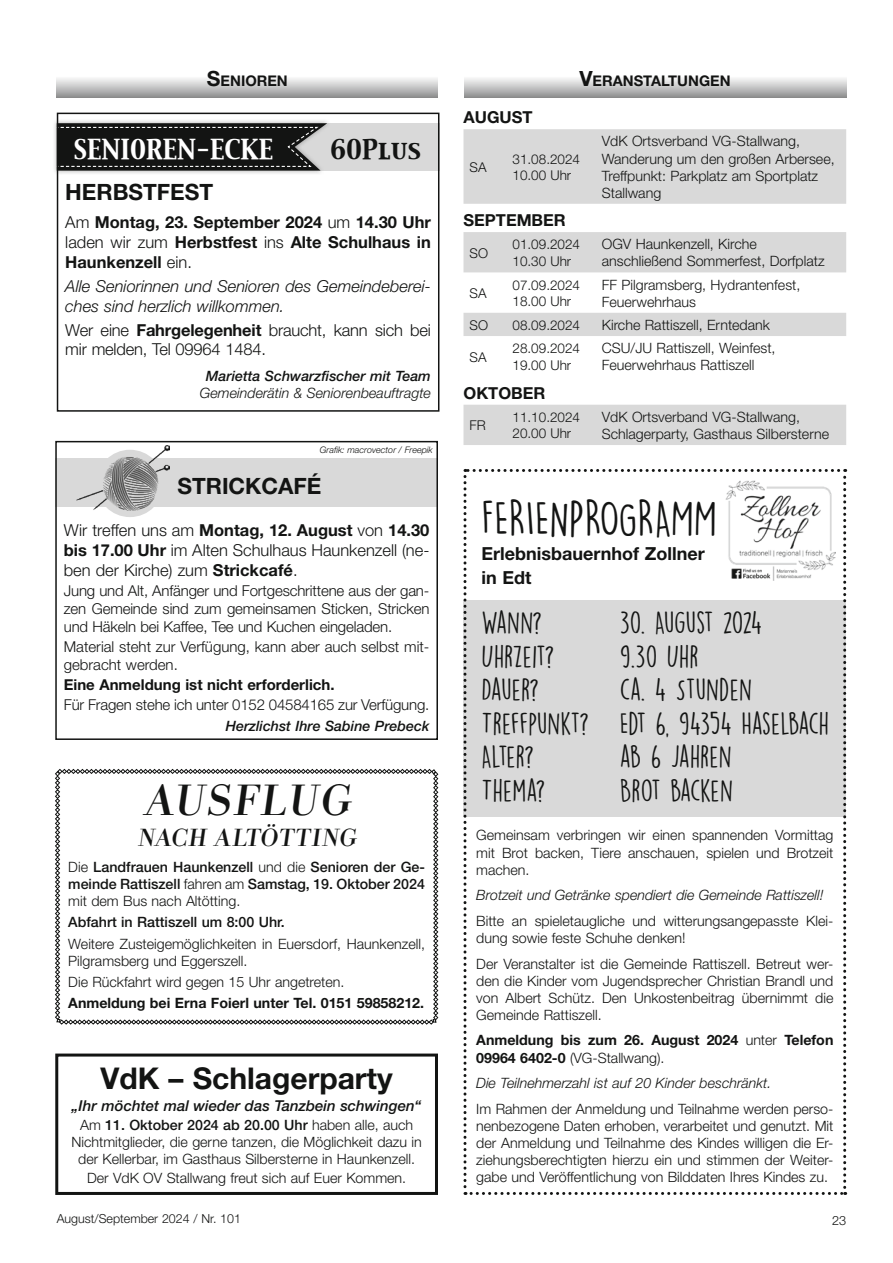
<style>
.page{position:relative;width:893px;height:1263px;background:#fff}
.page>*{position:absolute;margin:0;border:0;box-sizing:border-box;transform-origin:0 0}
.t1{font:45px "DK Lemon Yellow Sun";color:#131413}
.t2{font:45px "Andrade Bold Italic Pro";letter-spacing:.015em;color:#131413}
.t3{font:700 30px "Helvetica Neue";color:#131413}
.t4{font:28.05px/33.6px "DK Lemon Yellow Sun";color:#131413}
.t5{font:28.05px "DK Lemon Yellow Sun";letter-spacing:-.03em;color:#131413}
.t6{font:25.5px "Andrade Bold Italic Pro";letter-spacing:.015em;color:#131413}
.t7{font:24px "Capitals";color:#fff}
.t8{font:24px "Capitals";color:#131413}
.t9{font:700 22.5px "Helvetica Neue";color:#131413}
.t10{font:700 18px/23.7px "Helvetica Neue";color:#131413}
.t11{font:300 16.5px/19.8px "Helvetica Neue";letter-spacing:-.01em;color:#131413;text-align:justify}
.t12{font:700 16.5px/19.8px "Helvetica Neue";color:#131413;text-align:justify}
.t13{font:italic 300 16.5px/19.8px "Helvetica Neue";color:#131413}
.t14{font:300 15px/18px "Helvetica Neue";letter-spacing:-.01em;color:#131413;text-align:justify}
.t15{font:italic 500 15px "Helvetica Neue";color:#131413}
.t16{font:700 15px "Helvetica Neue";color:#131413}
.t17{font:700 14.7px "Helvetica Neue";color:#131413}
.t18{font:300 14.25px/17.1px "Helvetica Neue";color:#131413}
.t19{font:500 14.25px/17.1px "Helvetica Neue";color:#131413;text-align:justify}
.t20{font:italic 300 14.25px "Helvetica Neue";color:#131413}
.t21{font:700 14.25px/17.1px "Helvetica Neue";color:#131413}
.t22{font:italic 500 14.25px "Helvetica Neue";color:#131413}
.t23{font:300 13.5px/16.2px "Helvetica Neue";color:#131413}
.t24{font:300 12.75px "Helvetica Neue";color:#131413}
.t25{font:300 12.45px "Helvetica Neue";color:#131413}
.t26{font:italic 300 9px "Helvetica Neue";color:#131413}
.s1{font-size:21px}
.s2{font-weight:300}
.s3{font-weight:700}
.s4{font-weight:500}
</style>
<div class="page">
<div style="left:55px;top:458px;width:383px;height:48px;background:#d9d9d9"></div>
<div style="left:96px;top:450px;width:68px;height:67px;background:#d9d9d9;border-radius:50%"></div>
<img style="left:77px;top:445px;width:92px;height:65px">
<div style="left:55px;top:441px;width:383px;height:299px;border:2px solid #131413"></div>
<div style="left:57px;top:76px;width:381px;height:22px;background:linear-gradient(to bottom,#fff,#929393)"></div>
<div style="left:464px;top:76px;width:382px;height:22px;background:linear-gradient(to bottom,#fff,#929393)"></div>
<div style="left:463px;top:129px;width:383px;height:75px;background:#d9d9d9"></div>
<svg style="left:463px;top:232px;width:383px;height:104px"></svg>
<div style="left:463px;top:405px;width:383px;height:40px;background:#d9d9d9"></div>
<svg style="left:463px;top:469px;width:383px;height:726px"></svg>
<img style="left:725px;top:481px;width:110px;height:99px">
<div style="left:57px;top:123px;width:382px;height:48px;background:#d9d9d9"></div>
<div style="left:52px;top:119px;width:279px;height:56px;background:#131413;opacity:.3"></div>
<svg style="left:56px;top:123px;width:271px;height:48px"></svg>
<div style="left:57px;top:113px;width:382px;height:299px;border:2px solid #131413"></div>
<div style="left:55px;top:1053px;width:383px;height:142px;border:3px solid #131413"></div>
<svg style="left:55px;top:769px;width:383px;height:255px"></svg>
<p class="t17" style="left:207px;top:72px;width:82px"><span class="s1">S</span>ENIOREN</p>
<p class="t17" style="left:579px;top:72px;width:153px"><span class="s1">V</span>ERANSTALTUNGEN</p>
<p class="t12" style="left:463px;top:107px;width:71px">AUGUST</p>
<p class="t23" style="left:469px;top:159px;width:19px">SA</p>
<p class="t23" style="left:513px;top:151px;width:69px">31.08.2024<br>10.00 Uhr</p>
<p class="t18" style="left:602px;top:133px;width:234px">VdK Ortsverband VG-Stallwang,<br>Wanderung um den großen Arbersee,<br>Treffpunkt: Parkplatz am Sportplatz<br>Stallwang</p>
<h3 class="t7" style="left:74px;top:133px;width:201px">SENIOREN-ECKE</h3>
<h3 class="t8" style="left:330px;top:133px;width:92px">60Plus</h3>
<h3 class="t9" style="left:65px;top:178px;width:149px">HERBSTFEST</h3>
<p class="t12" style="left:65px;top:212px;width:367px"><span class="s2">Am</span> Montag, 23. September 2024 <span class="s2">um</span> 14.30 Uhr <span class="s2">laden wir zum</span> Herbstfest <span class="s2">ins</span> Alte Schulhaus in Haunkenzell <span class="s2">ein.</span></p>
<p class="t13" style="left:65px;top:276px;width:367px">Alle Seniorinnen und Senioren des Gemeindeberei&shy;ches sind herzlich willkommen.</p>
<p class="t11" style="left:65px;top:319px;width:367px">Wer eine <span class="s3">Fahrgelegenheit</span> braucht, kann sich bei mir melden, Tel 09964 1484.</p>
<p class="t22" style="left:206px;top:367px;width:227px">Marietta Schwarzfischer mit Team</p>
<p class="t20" style="left:200px;top:384px;width:232px">Gemeinderätin &amp; Seniorenbeauftragte</p>
<p class="t12" style="left:463px;top:210px;width:104px">SEPTEMBER</p>
<p class="t23" style="left:469px;top:244px;width:20px">SO</p>
<p class="t23" style="left:513px;top:236px;width:69px">01.09.2024<br>10.30 Uhr</p>
<p class="t18" style="left:602px;top:235px;width:224px">OGV Haunkenzell, Kirche anschließend Sommerfest, Dorfplatz</p>
<p class="t23" style="left:469px;top:285px;width:19px">SA</p>
<p class="t23" style="left:513px;top:277px;width:69px">07.09.2024<br>18.00 Uhr</p>
<p class="t18" style="left:602px;top:276px;width:200px">FF Pilgramsberg, Hydrantenfest,<br>Feuerwehrhaus</p>
<p class="t23" style="left:469px;top:316px;width:20px">SO</p>
<p class="t23" style="left:513px;top:316px;width:69px">08.09.2024</p>
<p class="t18" style="left:602px;top:316px;width:170px">Kirche Rattiszell, Erntedank</p>
<p class="t23" style="left:469px;top:348px;width:19px">SA</p>
<p class="t23" style="left:513px;top:340px;width:69px">28.09.2024<br>19.00 Uhr</p>
<p class="t18" style="left:602px;top:339px;width:175px">CSU/JU Rattiszell, Weinfest,<br>Feuerwehrhaus Rattiszell</p>
<p class="t12" style="left:463px;top:382px;width:83px">OKTOBER</p>
<p class="t23" style="left:469px;top:417px;width:18px">FR</p>
<p class="t23" style="left:513px;top:409px;width:69px">11.10.2024<br>20.00 Uhr</p>
<p class="t18" style="left:602px;top:408px;width:229px">VdK Ortsverband VG-Stallwang,<br>Schlagerparty, Gasthaus Silbersterne</p>
<p class="t26" style="left:320px;top:445px;width:114px">Grafik: macrovector / Freepik</p>
<h3 class="t9" style="left:177px;top:472px;width:146px">STRICKCAFÉ</h3>
<p class="t11" style="left:64px;top:520px;width:367px">Wir treffen uns am <span class="s3">Montag, 12. August</span> von <span class="s3">14.30 bis 17.00 Uhr</span> im Alten Schulhaus Haunkenzell (ne&shy;ben der Kirche) zum <span class="s3">Strickcafé</span>.</p>
<p class="t14" style="left:64px;top:581px;width:367px">Jung und Alt, Anfänger und Fortgeschrittene aus der gan&shy;zen Gemeinde sind zum gemeinsamen Sticken, Stricken und Häkeln bei Kaffee, Tee und Kuchen eingeladen.</p>
<p class="t14" style="left:64px;top:637px;width:367px">Material steht zur Verfügung, kann aber auch selbst mit&shy;gebracht werden.</p>
<p class="t16" style="left:64px;top:675px;width:272px">Eine Anmeldung ist nicht erforderlich.</p>
<p class="t14" style="left:64px;top:695px;width:367px">Für Fragen stehe ich unter 0152 04584165 zur Verfügung.</p>
<p class="t22" style="left:226px;top:718px;width:205px">Herzlichst Ihre Sabine Prebeck</p>
<h1 class="t2" style="left:143px;top:773px;width:209px">AUSFLUG</h1>
<h3 class="t6" style="left:137px;top:822px;width:221px">NACH ALTÖTTING</h3>
<p class="t19" style="left:68px;top:858px;width:358px"><span class="s2">Die</span> Landfrauen Haunkenzell <span class="s2">und die</span> Senioren der Ge&shy;meinde Rattiszell <span class="s2">fahren am</span> Samstag, 19. Oktober 2024 <span class="s2">mit dem Bus nach Altötting.</span></p>
<p class="t19" style="left:68px;top:913px;width:218px">Abfahrt in Rattiszell um 8:00 Uhr.</p>
<p class="t18" style="left:68px;top:935px;width:358px">Weitere Zusteigemöglichkeiten in Euersdorf, Haunkenzell,<br>Pilgramsberg und Eggerszell.</p>
<p class="t18" style="left:68px;top:973px;width:278px">Die Rückfahrt wird gegen 15 Uhr angetreten.</p>
<p class="t21" style="left:68px;top:994px;width:357px">Anmeldung bei Erna Foierl unter Tel. 0151 59858212.</p>
<h2 class="t3" style="left:100px;top:1059px;width:294px">VdK – Schlagerparty</h2>
<p class="t15" style="left:72px;top:1096px;width:351px">„Ihr möchtet mal wieder das Tanzbein schwingen“</p>
<p class="t18" style="left:71px;top:1116px;width:352px;text-align:center">Am <span class="s4">11. Oktober 2024 ab 20.00 Uhr</span> haben alle, auch<br>Nichtmitglieder, die gerne tanzen, die Möglichkeit dazu in der Kellerbar, im Gasthaus Silbersterne in Haunkenzell.</p>
<p class="t18" style="left:87px;top:1169px;width:321px">Der VdK OV Stallwang freut sich auf Euer Kommen.</p>
<h1 class="t1" style="left:482px;top:491px;width:237px">FERIENPROGRAMM</h1>
<p class="t10" style="left:482px;top:542px;width:225px">Erlebnisbauernhof Zollner in Edt</p>
<h3 class="t4" style="left:482px;top:606px;width:62px">WANN?</h3>
<h3 class="t5" style="left:620px;top:605px;width:144px">30. AUGUST 2024</h3>
<h3 class="t4" style="left:482px;top:639px;width:74px">UHRZEIT?</h3>
<h3 class="t4" style="left:620px;top:639px;width:81px">9.30 UHR</h3>
<h3 class="t4" style="left:482px;top:673px;width:59px">DAUER?</h3>
<h3 class="t4" style="left:482px;top:673px;width:349px;text-indent:138px">CA. 4 STUNDEN<br>TREFFPUNKT? EDT 6, 94354 HASELBACH<br>ALTER?</h3>
<h3 class="t4" style="left:620px;top:740px;width:114px">AB 6 JAHREN</h3>
<h3 class="t4" style="left:482px;top:773px;width:65px">THEMA?</h3>
<h3 class="t5" style="left:620px;top:773px;width:115px">BROT BACKEN</h3>
<p class="t18" style="left:476px;top:826px;width:359px;text-align:justify">Gemeinsam verbringen wir einen spannenden Vormittag mit Brot backen, Tiere anschauen, spielen und Brotzeit machen.</p>
<p class="t20" style="left:476px;top:887px;width:349px">Brotzeit und Getränke spendiert die Gemeinde Rattiszell!</p>
<p class="t18" style="left:476px;top:912px;width:359px">Bitte an spieletaugliche und witterungsangepasste Klei&shy;dung sowie feste Schuhe denken!</p>
<p class="t18" style="left:476px;top:955px;width:359px;text-align:justify">Der Veranstalter ist die Gemeinde Rattiszell. Betreut wer&shy;den die Kinder vom Jugendsprecher Christian Brandl und von Albert Schütz. Den Unkostenbeitrag übernimmt die Gemeinde Rattiszell.</p>
<p class="t21" style="left:476px;top:1031px;width:359px">Anmeldung bis zum 26. August 2024 <span class="s2">unter</span> Telefon<br>09964 6402-0 <span class="s2">(VG-Stallwang).</span></p>
<p class="t20" style="left:476px;top:1075px;width:297px">Die Teilnehmerzahl ist auf 20 Kinder beschränkt.</p>
<p class="t18" style="left:476px;top:1100px;width:359px;text-align:justify">Im Rahmen der Anmeldung und Teilnahme werden perso&shy;nenbezogene Daten erhoben, verarbeitet und genutzt. Mit der Anmeldung und Teilnahme des Kindes willigen die Er&shy;ziehungsberechtigten hierzu ein und stimmen der Weiter&shy;gabe und Veröffentlichung von Bilddaten Ihres Kindes zu.</p>
<p class="t25" style="left:57px;top:1211px;width:186px">August/September 2024 / Nr. 101</p>
<p class="t24" style="left:832px;top:1212px;width:16px">23</p>
</div>
